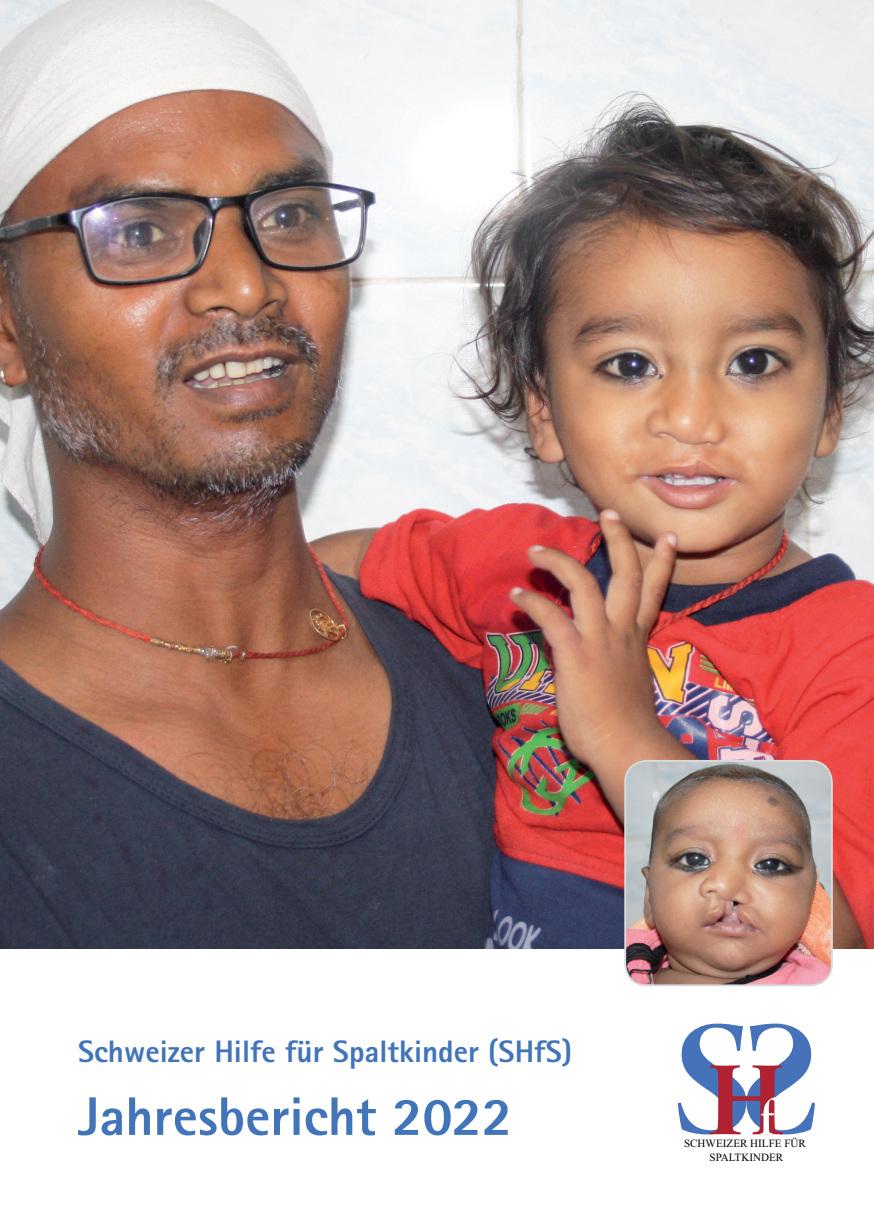
<style>
.page{position:relative;width:874px;height:1225px;background:#fff}
.page>*{position:absolute;margin:0;border:0;box-sizing:border-box;transform-origin:0 0}
.t1{font:800 54.4px "Rotis Sans Serif Std";color:#4274ba}
.t2{font:800 31px "Rotis Sans Serif Std";color:#4274ba}
.t3{font:11px/13.2px "Times New Roman";color:#000;text-align:center}
</style>
<div class="page">
<img style="left:0;top:0;width:873px;height:948px">
<svg style="left:677px;top:1023px;width:137px;height:111px"></svg>
<img style="left:625px;top:761px;width:206px;height:224px">
<div style="left:624px;top:760px;width:208px;height:226px;border:2px solid #d9dadc;border-radius:22px"></div>
<p class="t2" style="left:78px;top:1031px;width:495px">Schweizer Hilfe für Spaltkinder (SHfS)</p>
<h1 class="t1" style="left:78px;top:1081px;width:435px">Jahresbericht 2022</h1>
<p class="t3" style="left:683px;top:1137px;width:123px">SCHWEIZER HILFE FÜR<br>SPALTKINDER</p>
</div>
